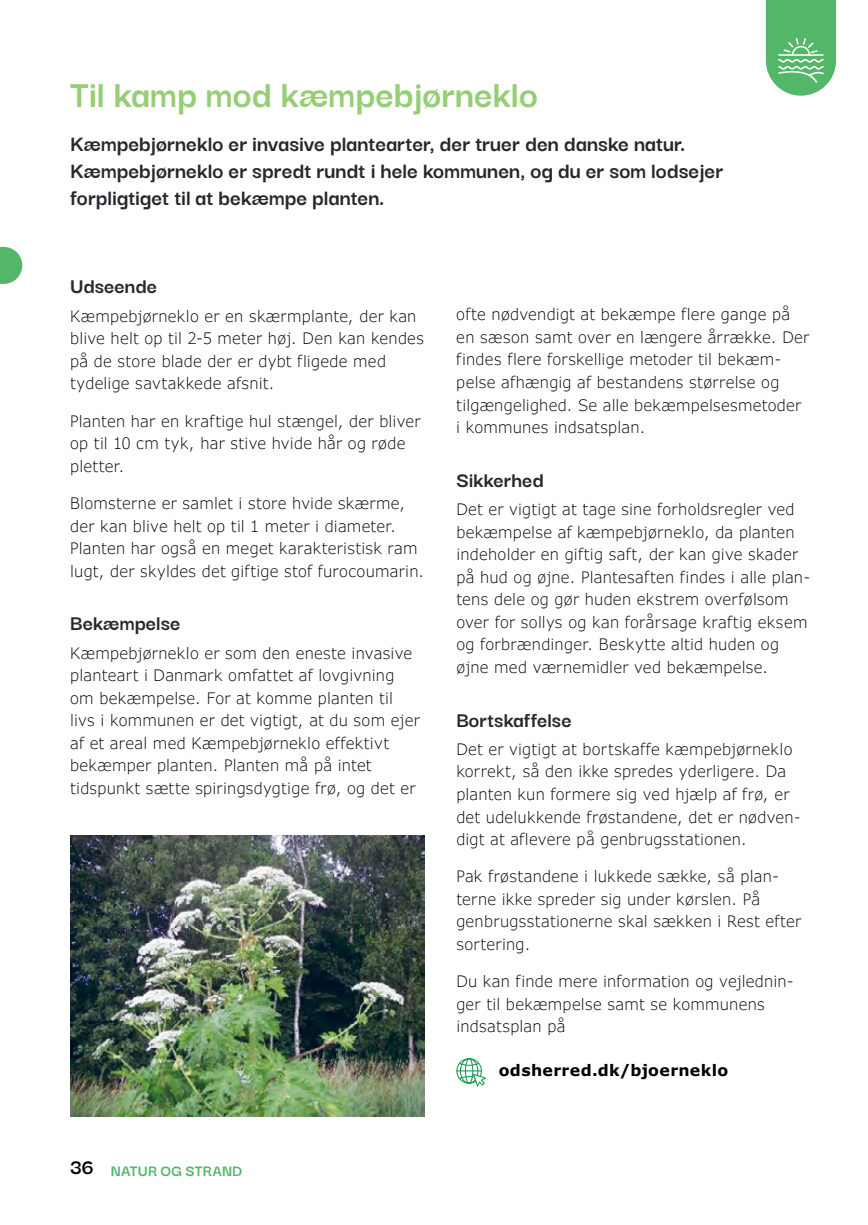
<style>
.page{position:relative;width:868px;height:1225px;background:#fff}
.page>*{position:absolute;margin:0;border:0;box-sizing:border-box;transform-origin:0 0}
.t1{font:700 40.5px "Darker Grotesque";color:#97cd75}
.t2{font:700 23.62px/27px "Darker Grotesque";color:#25282c}
.t3{font:700 22.5px "Darker Grotesque";color:#25282c}
.t4{font:700 16.88px "Darker Grotesque";letter-spacing:.005em;color:#54b668}
.t5{font:300 15.75px/22.5px "Verdana Pro";letter-spacing:.015em;color:#000}
.t6{font:700 15.75px "Verdana Pro";letter-spacing:.02em;color:#000}
.s1{font-size:22.5px;color:#000}
</style>
<div class="page">
<svg style="left:0;top:247px;width:22px;height:37px"></svg>
<svg style="left:765px;top:0;width:71px;height:96px;background:#6ec17f"></svg>
<svg style="left:456px;top:1058px;width:30px;height:28px"></svg>
<img style="left:70px;top:835px;width:354px;height:281px">
<h1 class="t1" style="left:70px;top:64px;width:469px">Til kamp mod kæmpebjørneklo</h1>
<h2 class="t2" style="left:70px;top:128px;width:654px">Kæmpebjørneklo er invasive plantearter, der truer den danske natur.<br>Kæmpebjørneklo er spredt rundt i hele kommunen, og du er som lodsejer forpligtiget til at bekæmpe planten.</h2>
<h3 class="t3" style="left:70px;top:269px;width:89px">Udseende</h3>
<p class="t5" style="left:70px;top:305px;width:355px">Kæmpebjørneklo er en skærmplante, der kan blive helt op til 2-5 meter høj. Den kan kendes på de store blade der er dybt fligede med tydelige savtakkede afsnit.</p>
<p class="t5" style="left:70px;top:410px;width:352px">Planten har en kraftige hul stængel, der bliver op til 10 cm tyk, har stive hvide hår og røde pletter.</p>
<p class="t5" style="left:70px;top:492px;width:355px">Blomsterne er samlet i store hvide skærme, der kan blive helt op til 1 meter i diameter.<br>Planten har også en meget karakteristisk ram lugt, der skyldes det giftige stof furocoumarin.</p>
<h3 class="t3" style="left:70px;top:606px;width:112px">Bekæmpelse</h3>
<p class="t5" style="left:70px;top:642px;width:351px">Kæmpebjørneklo er som den eneste invasive planteart i Danmark omfattet af lovgivning om bekæmpelse. For at komme planten til livs i kommunen er det vigtigt, at du som ejer af et areal med Kæmpebjørneklo effektivt bekæmper planten. Planten må på intet tidspunkt sætte spiringsdygtige frø, og det er</p>
<p class="t4" style="left:70px;top:1158px;width:174px"><span class="s1">36</span> NATUR OG STRAND</p>
<p class="t5" style="left:456px;top:304px;width:354px">ofte nødvendigt at bekæmpe flere gange på en sæson samt over en længere årrække. Der findes flere forskellige metoder til bekæm&shy;pelse afhængig af bestandens størrelse og tilgængelighed. Se alle bekæmpelsesmetoder<br>i kommunes indsatsplan.</p>
<h3 class="t3" style="left:456px;top:463px;width:89px">Sikkerhed</h3>
<p class="t5" style="left:456px;top:498px;width:355px">Det er vigtigt at tage sine forholdsregler ved bekæmpelse af kæmpebjørneklo, da planten indeholder en giftig saft, der kan give skader på hud og øjne. Plantesaften findes i alle plan&shy;tens dele og gør huden ekstrem overfølsom over for sollys og kan forårsage kraftig eksem og forbrændinger. Beskytte altid huden og øjne med værnemidler ved bekæmpelse.</p>
<h3 class="t3" style="left:456px;top:702px;width:117px">Bortskaffelse</h3>
<p class="t5" style="left:456px;top:738px;width:346px">Det er vigtigt at bortskaffe kæmpebjørneklo korrekt, så den ikke spredes yderligere. Da planten kun formere sig ved hjælp af frø, er det udelukkende frøstandene, det er nødven&shy;digt at aflevere på genbrugsstationen.</p>
<p class="t5" style="left:456px;top:865px;width:346px">Pak frøstandene i lukkede sække, så plan&shy;terne ikke spreder sig under kørslen. På genbrugsstationerne skal sækken i Rest efter sortering.</p>
<p class="t5" style="left:456px;top:970px;width:339px">Du kan finde mere information og vejlednin&shy;ger til bekæmpelse samt se kommunens indsatsplan på</p>
<p class="t6" style="left:498px;top:1060px;width:231px">odsherred.dk/bjoerneklo</p>
</div>
